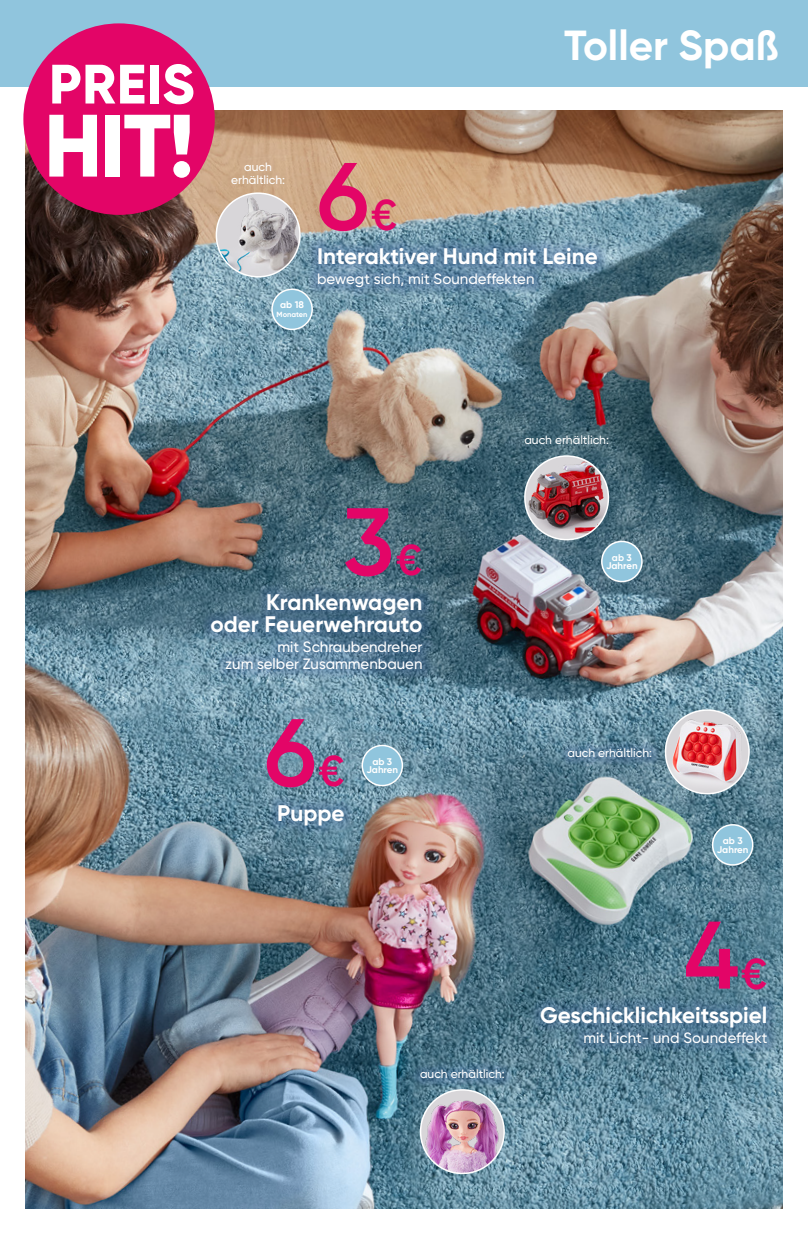
<style>
.page{position:relative;width:808px;height:1234px;background:#fff}
.page>*{position:absolute;margin:0;border:0;box-sizing:border-box;transform-origin:0 0}
.t1{font:600 95.7px "Gilroy";color:#e30567}
.t2{font:800 88.2px "Gilroy";color:#fff}
.t3{font:800 55.35px "Gilroy";letter-spacing:.01em;color:#fff}
.t4{font:700 42px "Gilroy";color:#fff}
.t5{font:700 22.5px/22.5px "Gilroy";color:#fff;text-align:right}
.t6{font:500 15px/16.8px "Gilroy";color:#fff;text-align:right}
.t7{font:500 12px/13.5px "Gilroy";color:#fff;text-align:center}
.t8{font:700 9.75px/8.7px "Gilroy";color:#fff;text-align:center}
.t9{font:700 7.5px "Gilroy";color:#fff}
.s1{font-size:43.2px}
</style>
<div class="page">
<img style="left:26px;top:111px;width:756px;height:1097px">
<div style="left:559px;top:739px;width:101px;height:26px;background:#44669b;opacity:.7"></div>
<img style="left:665px;top:710px;width:84px;height:83px;border-radius:42px">
<div style="left:665px;top:709px;width:85px;height:85px;border:2px solid #fff;border-radius:50%"></div>
<div style="left:412px;top:1060px;width:100px;height:26px;background:#44669b;opacity:.7"></div>
<img style="left:421px;top:1089px;width:83px;height:84px;border-radius:42px">
<div style="left:420px;top:1088px;width:85px;height:85px;border:2px solid #fff;border-radius:50%"></div>
<img style="left:525px;top:456px;width:83px;height:83px;border-radius:42px">
<div style="left:524px;top:455px;width:85px;height:85px;border:2px solid #fff;border-radius:50%"></div>
<img style="left:216px;top:193px;width:84px;height:84px;border-radius:42px">
<div style="left:216px;top:192px;width:85px;height:85px;border:2px solid #fff;border-radius:50%"></div>
<div style="left:0;top:0;width:808px;height:87px;background:#90c5dd"></div>
<div style="left:23px;top:23px;width:192px;height:192px;background:#e30567;border-radius:50%"></div>
<div style="left:200px;top:583px;width:233px;height:96px;background:#44669b;opacity:.7"></div>
<div style="left:530px;top:995px;width:247px;height:58px;background:#44669b;opacity:.7"></div>
<div style="left:308px;top:237px;width:300px;height:61px;background:#44669b;opacity:.9"></div>
<div style="left:268px;top:794px;width:86px;height:41px;background:#44669b;opacity:.7"></div>
<div style="left:272px;top:289px;width:40px;height:40px;background:#90c5dd;border-radius:50%"></div>
<div style="left:271px;top:288px;width:42px;height:42px;border:2px solid #fff;border-radius:50%"></div>
<div style="left:602px;top:541px;width:40px;height:40px;background:#90c5dd;border-radius:50%"></div>
<div style="left:601px;top:540px;width:42px;height:42px;border:2px solid #fff;border-radius:50%"></div>
<div style="left:713px;top:824px;width:40px;height:40px;background:#90c5dd;border-radius:50%"></div>
<div style="left:712px;top:823px;width:41px;height:42px;border:2px solid #fff;border-radius:50%"></div>
<div style="left:362px;top:745px;width:40px;height:40px;background:#90c5dd;border-radius:50%"></div>
<div style="left:361px;top:744px;width:42px;height:42px;border:2px solid #fff;border-radius:50%"></div>
<h3 class="t3" style="left:49px;top:49px;width:147px">PREIS</h3>
<h2 class="t2" style="left:44px;top:90px;width:152px">HIT!</h2>
<h3 class="t4" style="left:564px;top:19px;width:216px">Toller Spaß</h3>
<p class="t7" style="left:231px;top:160px;width:55px">auch erhältlich:</p>
<p class="t8" style="left:280px;top:300px;width:25px">ab 18</p>
<p class="t9" style="left:277px;top:310px;width:32px">Monaten</p>
<h1 class="t1" style="left:317px;top:137px;width:82px">6<span class="s1">€</span></h1>
<h3 class="t5" style="left:317px;top:245px;width:282px">Interaktiver Hund mit Leine</h3>
<p class="t6" style="left:317px;top:270px;width:219px">bewegt sich, mit Soundeffekten</p>
<h1 class="t1" style="left:343px;top:482px;width:81px">3<span class="s1">€</span></h1>
<h3 class="t5" style="left:210px;top:590px;width:214px">Krankenwagen<br>oder Feuerwehrauto</h3>
<p class="t6" style="left:225px;top:637px;width:199px">mit Schraubendreher<br>zum selber Zusammenbauen</p>
<h1 class="t1" style="left:264px;top:693px;width:82px">6<span class="s1">€</span></h1>
<h3 class="t5" style="left:277px;top:801px;width:69px">Puppe</h3>
<p class="t8" style="left:366px;top:756px;width:33px">ab 3<br>Jahren</p>
<p class="t7" style="left:524px;top:433px;width:86px">auch erhältlich:</p>
<p class="t8" style="left:606px;top:552px;width:33px">ab 3<br>Jahren</p>
<p class="t7" style="left:567px;top:745px;width:86px">auch erhältlich:</p>
<p class="t8" style="left:717px;top:835px;width:33px">ab 3<br>Jahren</p>
<p class="t7" style="left:420px;top:1066px;width:86px">auch erhältlich:</p>
<h1 class="t1" style="left:684px;top:895px;width:85px">4<span class="s1">€</span></h1>
<h3 class="t5" style="left:540px;top:1003px;width:229px">Geschicklichkeitsspiel</h3>
<p class="t6" style="left:583px;top:1028px;width:185px">mit Licht- und Soundeffekt</p>
</div>
